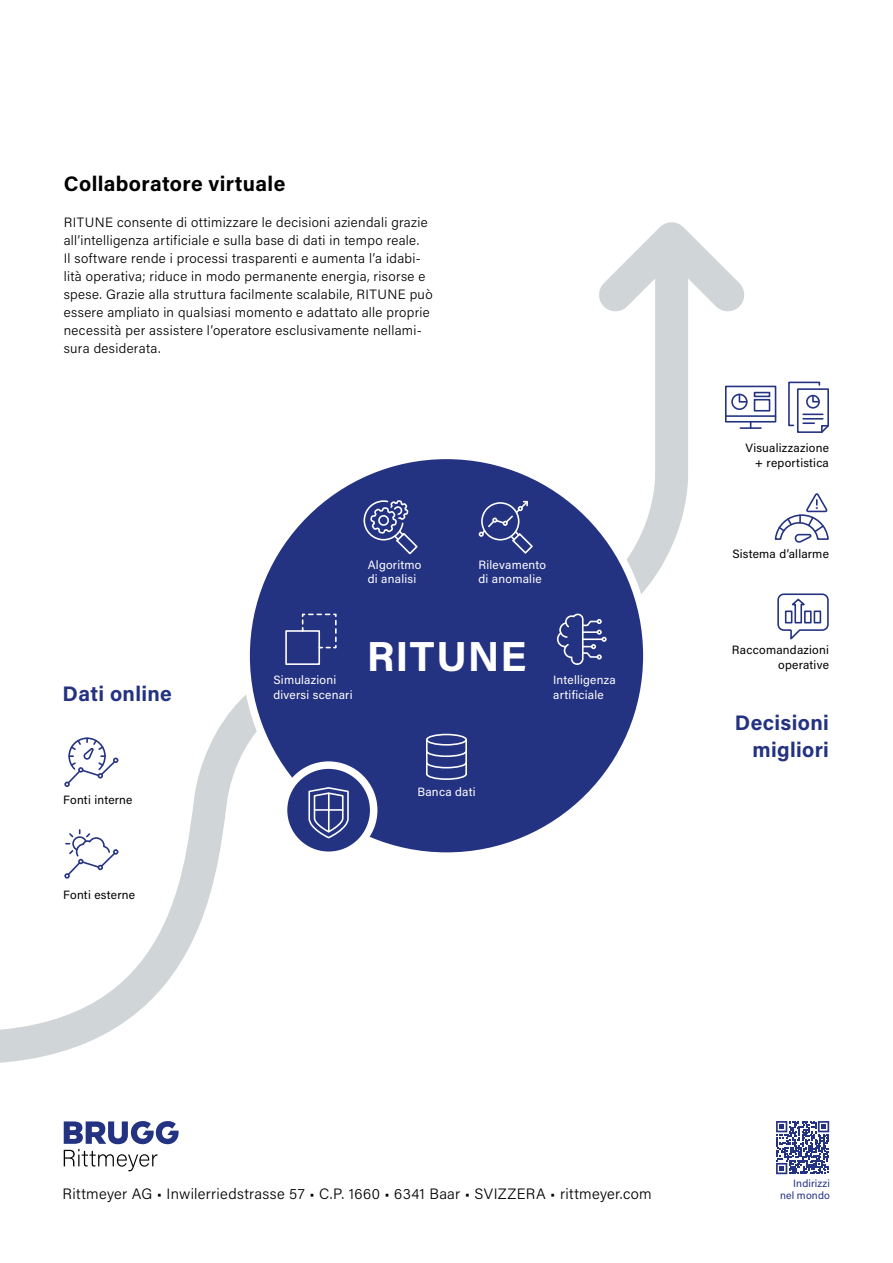
<style>
.page{position:relative;width:893px;height:1263px;background:#fff}
.page>*{position:absolute;margin:0;border:0;box-sizing:border-box;transform-origin:0 0}
.t1{font:700 42px "Acumin Pro";letter-spacing:.025em;color:#fff}
.t2{font:700 21px/27px "Acumin Pro";letter-spacing:.015em;color:#243282;text-align:right}
.t3{font:700 21px "Acumin Pro";letter-spacing:.015em;color:#000}
.t4{font:300 15px "Acumin Pro";letter-spacing:.02em;color:#000}
.t5{font:300 13.5px/18px "Acumin Pro";letter-spacing:.025em;color:#000}
.t6{font:12px/14.4px "Acumin Pro";letter-spacing:.02em;color:#fff}
.t7{font:12px/14.4px "Acumin Pro";letter-spacing:.02em;color:#000;text-align:right}
.t8{font:10.5px "Acumin Pro";letter-spacing:.015em;color:#243282}
</style>
<div class="page">
<svg style="left:776px;top:1121px;width:53px;height:53px"></svg>
<svg style="left:0;top:342px;width:688px;height:721px"></svg>
<svg style="left:599px;top:222px;width:145px;height:120px"></svg>
<div style="left:246px;top:455px;width:401px;height:401px;background:#243282;border-radius:50%"></div>
<svg style="left:479px;top:500px;width:54px;height:54px"></svg>
<svg style="left:363px;top:500px;width:55px;height:55px"></svg>
<div style="left:285px;top:630px;width:35px;height:35px;border:2px solid #fff"></div>
<svg style="left:301px;top:613px;width:36px;height:36px"></svg>
<div style="left:426px;top:734px;width:41px;height:12px;border:2px solid #fff;border-radius:50%"></div>
<svg style="left:426px;top:752px;width:41px;height:28px"></svg>
<hr style="left:426px;top:740px;width:2px;height:34px;background:#fff">
<hr style="left:465px;top:740px;width:2px;height:34px;background:#fff">
<svg style="left:556px;top:613px;width:51px;height:52px"></svg>
<svg style="left:284px;top:765px;width:90px;height:90px"></svg>
<svg style="left:308px;top:786px;width:42px;height:54px"></svg>
<hr style="left:328px;top:793px;width:2px;height:39px;background:#fff">
<hr style="left:314px;top:809px;width:29px;height:2px;background:#fff">
<div style="left:280px;top:761px;width:97px;height:98px;border:8px solid #fff;border-radius:50%"></div>
<svg style="left:777px;top:593px;width:52px;height:47px"></svg>
<svg style="left:774px;top:493px;width:55px;height:50px"></svg>
<svg style="left:788px;top:381px;width:41px;height:52px"></svg>
<div style="left:754px;top:392px;width:16px;height:5px;border:2px solid #243282"></div>
<div style="left:725px;top:386px;width:51px;height:37px;border:2px solid #243282"></div>
<hr style="left:726px;top:415px;width:49px;height:2px;background:#243282">
<hr style="left:740px;top:427px;width:21px;height:2px;background:#243282">
<div style="left:731px;top:394px;width:17px;height:16px;border:2px solid #243282;border-radius:50%"></div>
<svg style="left:738px;top:393px;width:33px;height:19px"></svg>
<svg style="left:64px;top:830px;width:54px;height:49px"></svg>
<svg style="left:64px;top:737px;width:54px;height:50px"></svg>
<svg style="left:64px;top:1121px;width:115px;height:50px"></svg>
<h2 class="t3" style="left:64px;top:169px;width:223px">Collaboratore virtuale</h2>
<p class="t5" style="left:64px;top:213px;width:370px">RITUNE consente di ottimizzare le decisioni aziendali grazie all’intelligenza artificiale e sulla base di dati in tempo reale.<br>Il software rende i processi trasparenti e aumenta l’a idabi&shy;lità operativa; riduce in modo permanente energia, risorse e spese. Grazie alla struttura facilmente scalabile, RITUNE può essere ampliato in qualsiasi momento e adattato alle proprie necessità per assistere l’operatore esclusivamente nellami&shy;sura desiderata.</p>
<p class="t6" style="left:368px;top:557px;width:55px">Algoritmo di analisi</p>
<p class="t6" style="left:478px;top:557px;width:69px">Rilevamento di anomalie</p>
<h2 class="t2" style="left:63px;top:679px;width:111px">Dati online</h2>
<p class="t7" style="left:63px;top:792px;width:71px">Fonti interne</p>
<p class="t7" style="left:63px;top:887px;width:73px">Fonti esterne</p>
<p class="t6" style="left:273px;top:672px;width:81px">Simulazioni diversi scenari</p>
<h1 class="t1" style="left:367px;top:627px;width:161px">RITUNE</h1>
<p class="t6" style="left:553px;top:672px;width:64px">Intelligenza artificiale</p>
<p class="t6" style="left:417px;top:784px;width:60px">Banca dati</p>
<p class="t7" style="left:745px;top:440px;width:85px">Visualizzazione + reportistica</p>
<p class="t7" style="left:732px;top:546px;width:98px">Sistema d’allarme</p>
<p class="t7" style="left:732px;top:642px;width:99px">Raccomandazioni operative</p>
<h2 class="t2" style="left:735px;top:708px;width:96px">Decisioni migliori</h2>
<p class="t8" style="left:793px;top:1176px;width:38px">Indirizzi</p>
<p class="t4" style="left:63px;top:1183px;width:591px">Rittmeyer AG • Inwilerriedstrasse 57 • C.P. 1660 • 6341 Baar • SVIZZERA • rittmeyer.com</p>
<p class="t8" style="left:780px;top:1188px;width:51px">nel mondo</p>
</div>
